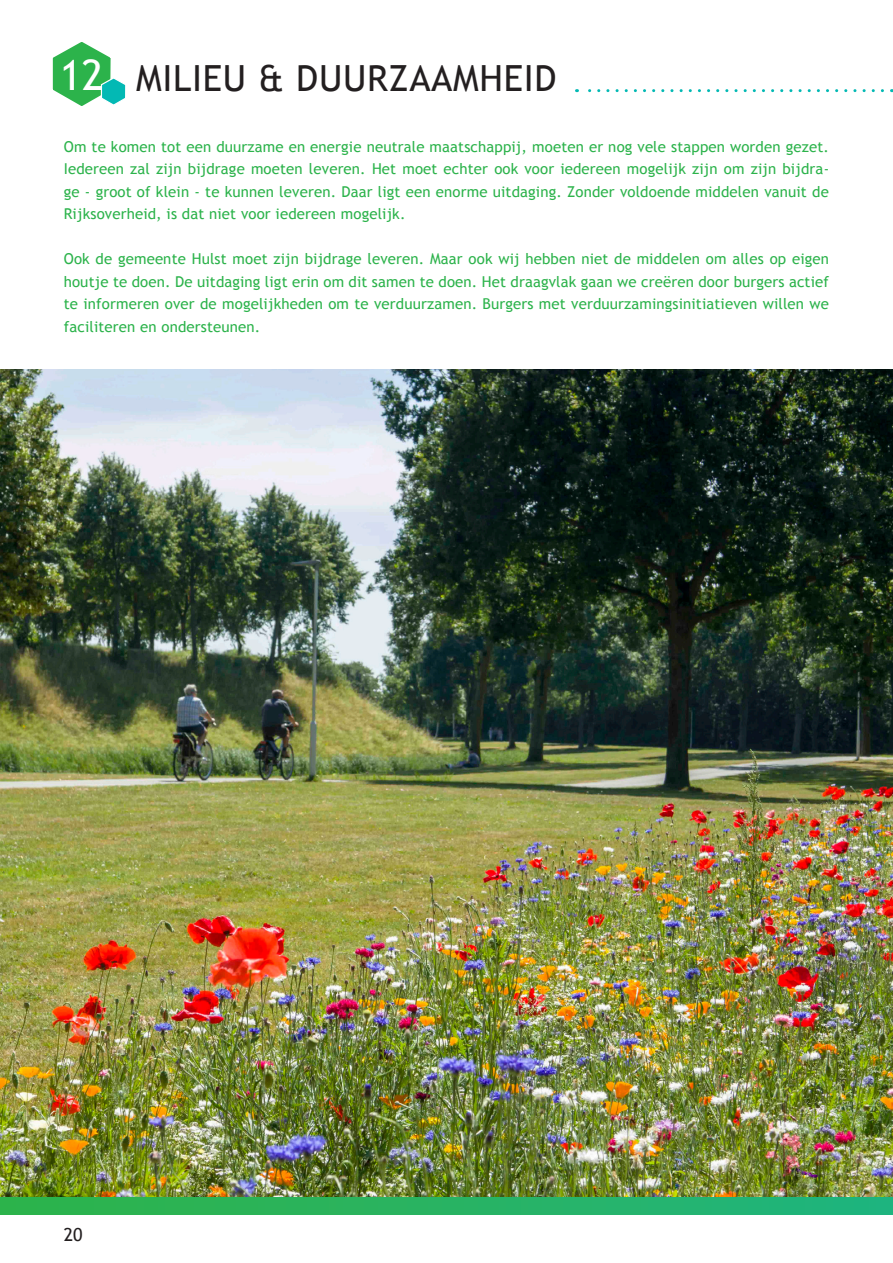
<style>
.page{position:relative;width:893px;height:1263px;background:#fff}
.page>*{position:absolute;margin:0;border:0;box-sizing:border-box;transform-origin:0 0}
.t1{font:42px "Trebuchet MS";color:#fff}
.t2{font:36px "Trebuchet MS";letter-spacing:.02em;color:#231f20}
.t3{font:18px "Trebuchet MS";color:#231f20}
.t4{font:15px/22.5px "Trebuchet MS";letter-spacing:.01em;color:#2cb34b;text-align:justify}
</style>
<div class="page">
<div style="left:0;top:1197px;width:893px;height:17px;background:linear-gradient(to right,#2fb349,#20b47e)"></div>
<svg style="left:52px;top:42px;width:74px;height:64px"></svg>
<svg style="left:576px;top:89px;width:306px;height:3px"></svg>
<img style="left:0;top:370px;width:893px;height:827px">
<p class="t1" style="left:60px;top:50px;width:46px">12</p>
<p class="t2" style="left:136px;top:57px;width:422px">MILIEU &amp; DUURZAAMHEID</p>
<p class="t4" style="left:64px;top:136px;width:767px">Om te komen tot een duurzame en energie neutrale maatschappij, moeten er nog vele stappen worden gezet.<br>Iedereen zal zijn bijdrage moeten leveren. Het moet echter ook voor iedereen mogelijk zijn om zijn bijdra&shy;ge - groot of klein - te kunnen leveren. Daar ligt een enorme uitdaging. Zonder voldoende middelen vanuit de Rijksoverheid, is dat niet voor iedereen mogelijk.</p>
<p class="t4" style="left:64px;top:248px;width:767px">Ook de gemeente Hulst moet zijn bijdrage leveren. Maar ook wij hebben niet de middelen om alles op eigen houtje te doen. De uitdaging ligt erin om dit samen te doen. Het draagvlak gaan we creëren door burgers actief te informeren over de mogelijkheden om te verduurzamen. Burgers met verduurzamingsinitiatieven willen we faciliteren en ondersteunen.</p>
<p class="t3" style="left:64px;top:1224px;width:20px">20</p>
</div>
